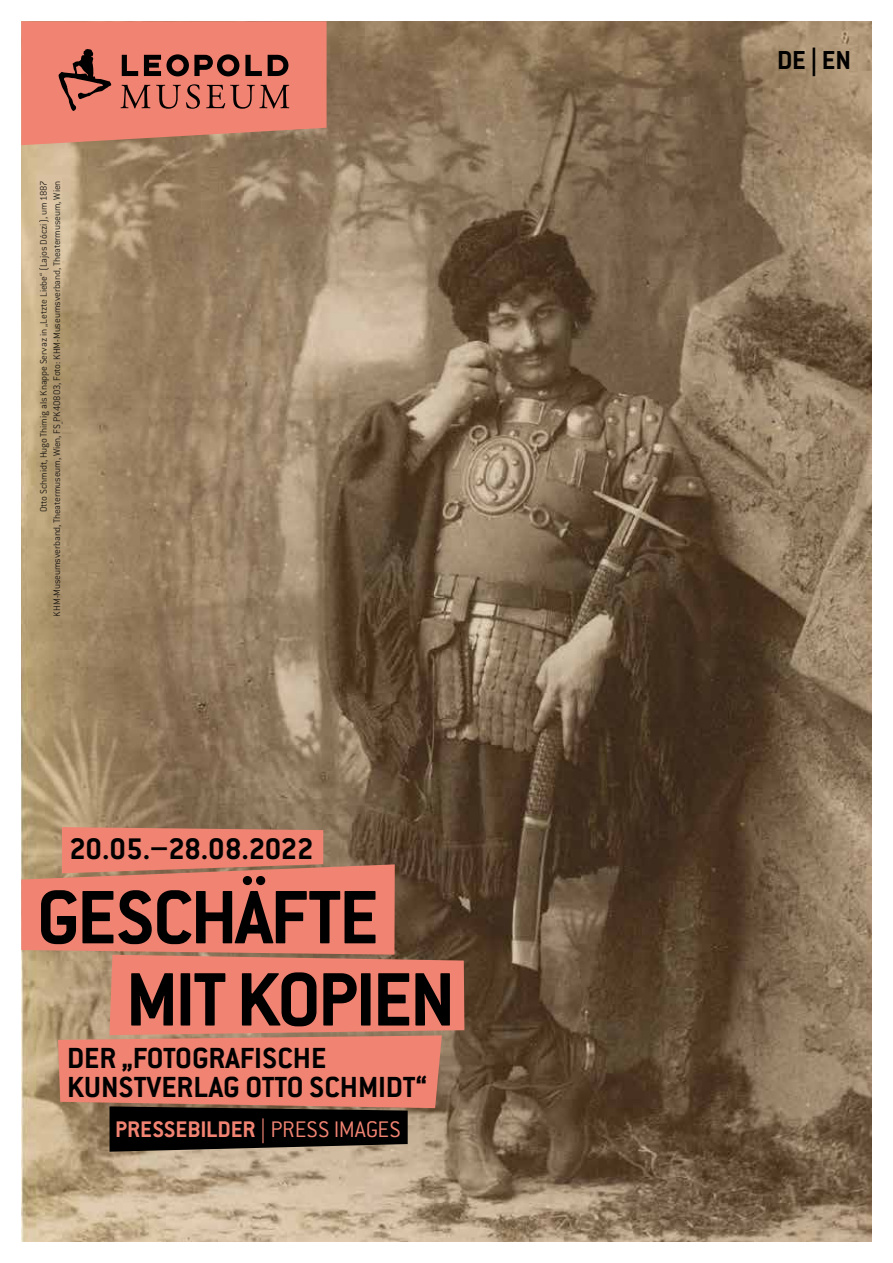
<style>
.page{position:relative;width:893px;height:1263px;background:#fff}
.page>*{position:absolute;margin:0;border:0;box-sizing:border-box;transform-origin:0 0}
.t1{font:700 83.1px/82.2px "Conduit ITC Pro";letter-spacing:-.03em;color:#000}
.t2{font:700 32.7px "Conduit ITC Pro";letter-spacing:-.015em;color:#000}
.t3{font:700 31.95px/28.5px "Conduit ITC Pro";color:#000}
.t4{font:700 28.5px "Conduit ITC Pro";color:#000}
.t5{font:700 24.75px "Conduit ITC Pro";color:#f08372}
.t6{font:300 10.5px/13.2px "Conduit ITC Pro";letter-spacing:-.015em;color:#000;text-align:right}
.s1{font-weight:300}
</style>
<div class="page">
<img style="left:21px;top:21px;width:851px;height:1221px">
<svg style="left:21px;top:21px;width:306px;height:124px;background:#d47767"></svg>
<svg style="left:21px;top:827px;width:443px;height:325px;background:#c27663"></svg>
<p class="t6" style="left:37px;top:617px;width:437px;rotate:-90deg">Otto Schmidt, Hugo Thimig als Knappe Servaz in „Letzte Liebe“ (Lajos Dóczi), um 1887<br>KHM-Museumsverband, Theatermuseum, Wien, FS_PK40803, Foto: KHM-Museumsverband, Theatermuseum, Wien</p>
<h2 class="t2" style="left:70px;top:830px;width:246px">20.05.–28.08.2022</h2>
<h1 class="t1" style="left:126px;top:875px;width:331px;text-indent:-89px">GESCHÄFTE<br>MIT KOPIEN</h1>
<h3 class="t3" style="left:67px;top:1044px;width:361px">DER „FOTOGRAFISCHE<br>KUNSTVERLAG OTTO SCHMIDT“</h3>
<h3 class="t5" style="left:115px;top:1115px;width:287px">PRESSEBILDER <span class="s1">| PRESS IMAGES</span></h3>
<h3 class="t4" style="left:777px;top:44px;width:75px">DE | EN</h3>
</div>
